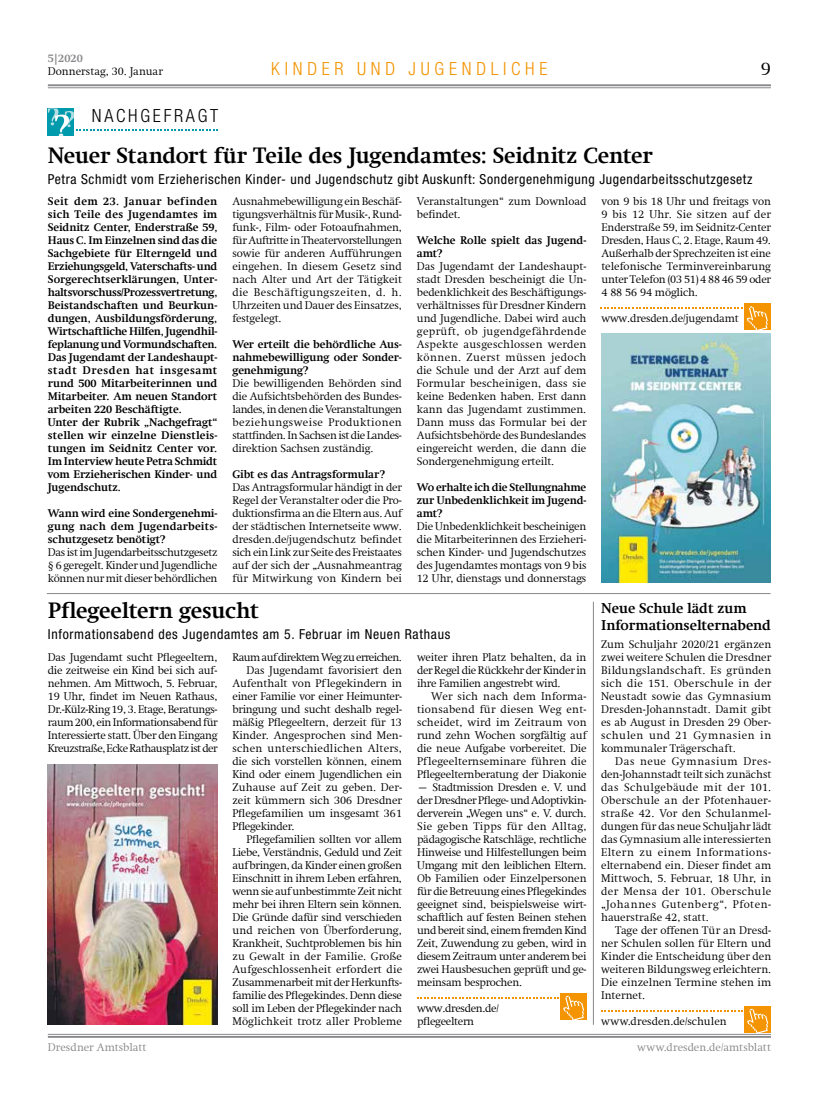
<style>
.page{position:relative;width:833px;height:1117px;background:#fff}
.page>*{position:absolute;margin:0;border:0;box-sizing:border-box;transform-origin:0 0}
.Über-3spaltig{font:700 22.5px "Swift Com";letter-spacing:-.01em;color:#000}
.t1{font:300 18.75px "Swift Com";color:#000}
.Rubriktitel{font:300 condensed 18.12px "Helvetica Neue";letter-spacing:.265em;color:#f39400}
.t2{font:300 condensed 18.12px "Helvetica Neue";letter-spacing:.15em;color:#000}
.Über-1spaltig{font:700 14.38px/16.9px "Swift Com";letter-spacing:-.005em;color:#000}
.Unterüber{font:condensed 13.75px "Helvetica Neue";letter-spacing:.045em;color:#000}
.Fliesstext{font:300 11.25px/13px "Swift Com";letter-spacing:-.01em;color:#000;text-align:justify}
.Fliesstext_Einzug{font:300 11.25px/13px "Swift Com";letter-spacing:-.01em;color:#000;text-align:justify}
.Fliesstext_bold{font:700 11.25px/13px "Swift Com";letter-spacing:-.01em;color:#000;text-align:justify}
.t3{font:300 11.25px "Swift Com";letter-spacing:.005em;color:#87888a}
.Fliesstext-2{font:300 11.25px "Swift Com";letter-spacing:-.05em;color:#000}
.t4{font:700 11.25px "Swift Com";color:#87888a}
</style>
<div class="page">
<hr style="left:48px;top:87px;width:723px;height:1px;background:#87888a">
<hr style="left:48px;top:84px;width:723px;height:2px;background:#87888a">
<hr style="left:48px;top:1033px;width:723px;height:1px;background:#87888a">
<hr style="left:48px;top:1035px;width:723px;height:2px;background:#87888a">
<img style="left:601px;top:333px;width:169px;height:249px">
<div style="left:744px;top:304px;width:26px;height:26px;background:#f39400"></div>
<svg style="left:600px;top:306px;width:168px;height:24px"></svg>
<svg style="left:48px;top:108px;width:170px;height:28px"></svg>
<div style="left:745px;top:1006px;width:26px;height:26px;background:#f39400"></div>
<svg style="left:601px;top:1008px;width:167px;height:25px"></svg>
<img style="left:47px;top:764px;width:170px;height:260px">
<div style="left:561px;top:993px;width:26px;height:26px;background:#f39400"></div>
<svg style="left:417px;top:995px;width:167px;height:25px"></svg>
<hr style="left:593px;top:601px;width:1px;height:423px;background:#87888a">
<hr style="left:47px;top:593px;width:723px;height:1px;background:#87888a">
<p class="t4" style="left:48px;top:52px;width:36px">5|2020</p>
<p class="Fliesstext_Einzug" style="left:48px;top:65px;width:117px">Donnerstag, 30. Januar</p>
<p class="Rubriktitel" style="left:271px;top:58px;width:278px">KINDER UND JUGENDLICHE</p>
<h2 class="t1" style="left:761px;top:58px;width:12px">9</h2>
<p class="t2" style="left:92px;top:105px;width:128px">NACHGEFRAGT</p>
<p class="Über-3spaltig" style="left:48px;top:142px;width:606px">Neuer Standort für Teile des Jugendamtes: Seidnitz Center</p>
<p class="Unterüber" style="left:48px;top:171px;width:706px">Petra Schmidt vom Erzieherischen Kinder- und Jugendschutz gibt Auskunft: Sondergenehmigung Jugendarbeitsschutzgesetz</p>
<p class="Fliesstext_bold" style="left:48px;top:195px;width:171px">Seit dem 23. Januar befinden sich Teile des Jugendamtes im Seidnitz Center, Enderstraße 59, Haus C. Im Einzelnen sind das die Sachgebiete für Elterngeld und Erziehungsgeld, Vaterschafts- und Sorgerechtserklärungen, Unter&shy;haltsvorschuss/Prozessvertretung, Beistandschaften und Beurkun&shy;dungen, Ausbildungsförderung, Wirtschaftliche Hilfen, Jugendhil&shy;feplanung und Vormundschaften.<br>Das Jugendamt der Landeshaupt&shy;stadt Dresden hat insgesamt rund 500 Mitarbeiterinnen und Mitarbeiter. Am neuen Standort arbeiten 220 Beschäftigte.</p>
<p class="Fliesstext_bold" style="left:48px;top:416px;width:171px">Unter der Rubrik „Nachgefragt“ stellen wir einzelne Dienstleis&shy;tungen im Seidnitz Center vor.<br>Im Interview heute Petra Schmidt vom Erzieherischen Kinder- und Jugendschutz.</p>
<p class="Fliesstext_bold" style="left:48px;top:507px;width:171px">Wann wird eine Sondergenehmi&shy;gung nach dem Jugendarbeits&shy;schutzgesetz benötigt?</p>
<p class="Fliesstext" style="left:48px;top:546px;width:171px">Das ist im Jugendarbeitsschutzgesetz § 6 geregelt. Kinder und Jugendliche können nur mit dieser behördlichen</p>
<p class="Fliesstext" style="left:232px;top:195px;width:171px">Ausnahmebewilligung ein Beschäf&shy;tigungsverhältnis für Musik-, Rund&shy;funk-, Film- oder Fotoaufnahmen, für Auftritte in Theatervorstellungen sowie für anderen Aufführungen eingehen. In diesem Gesetz sind nach Alter und Art der Tätigkeit die Beschäftigungszeiten, d. h.<br>Uhrzeiten und Dauer des Einsatzes, festgelegt.</p>
<p class="Fliesstext_bold" style="left:232px;top:338px;width:171px">Wer erteilt die behördliche Aus&shy;nahmebewilligung oder Sonder&shy;genehmigung?</p>
<p class="Fliesstext" style="left:232px;top:377px;width:171px">Die bewilligenden Behörden sind die Aufsichtsbehörden des Bundes&shy;landes, in denen die Veranstaltungen beziehungsweise Produktionen stattfinden. In Sachsen ist die Landes&shy;direktion Sachsen zuständig.</p>
<p class="Fliesstext_bold" style="left:232px;top:468px;width:154px">Gibt es das Antragsformular?</p>
<p class="Fliesstext" style="left:232px;top:481px;width:171px">Das Antragsformular händigt in der Regel der Veranstalter oder die Pro&shy;duktionsfirma an die Eltern aus. Auf der städtischen Internetseite www. dresden.de/jugendschutz befindet sich ein Link zur Seite des Freistaates auf der sich der „Ausnahmeantrag für Mitwirkung von Kindern bei</p>
<p class="Fliesstext" style="left:417px;top:195px;width:171px">Veranstaltungen“ zum Download befindet.</p>
<p class="Fliesstext_bold" style="left:417px;top:234px;width:171px">Welche Rolle spielt das Jugend&shy;amt?</p>
<p class="Fliesstext" style="left:417px;top:260px;width:171px">Das Jugendamt der Landeshaupt&shy;stadt Dresden bescheinigt die Un&shy;bedenklichkeit des Beschäftigungs&shy;verhältnisses für Dresdner Kindern und Jugendliche. Dabei wird auch geprüft, ob jugendgefährdende Aspekte ausgeschlossen werden können. Zuerst müssen jedoch die Schule und der Arzt auf dem Formular bescheinigen, dass sie keine Bedenken haben. Erst dann kann das Jugendamt zustimmen.<br>Dann muss das Formular bei der Aufsichtsbehörde des Bundeslandes eingereicht werden, die dann die Sondergenehmigung erteilt.</p>
<p class="Fliesstext_bold" style="left:417px;top:481px;width:171px">Wo erhalte ich die Stellungnahme zur Unbedenklichkeit im Jugend&shy;amt?</p>
<p class="Fliesstext" style="left:417px;top:520px;width:171px">Die Unbedenklichkeit bescheinigen die Mitarbeiterinnen des Erzieheri&shy;schen Kinder- und Jugendschutzes des Jugendamtes montags von 9 bis 12 Uhr, dienstags und donnerstags</p>
<p class="Über-3spaltig" style="left:48px;top:597px;width:213px">Pflegeeltern gesucht</p>
<p class="Unterüber" style="left:48px;top:626px;width:404px">Informationsabend des Jugendamtes am 5. Februar im Neuen Rathaus</p>
<p class="Fliesstext" style="left:48px;top:650px;width:171px">Das Jugendamt sucht Pflegeeltern, die zeitweise ein Kind bei sich auf&shy;nehmen. Am Mittwoch, 5. Februar, 19 Uhr, findet im Neuen Rathaus, Dr.-Külz-Ring 19, 3. Etage, Beratungs&shy;raum 200, ein Informationsabend für Interessierte statt. Über den Eingang Kreuzstraße, Ecke Rathausplatz ist der</p>
<p class="Fliesstext-2" style="left:232px;top:650px;width:171px">Raum auf direktem Weg zu erreichen.</p>
<p class="Fliesstext_Einzug" style="left:232px;top:663px;width:171px;text-indent:14px">Das Jugendamt favorisiert den Aufenthalt von Pflegekindern in einer Familie vor einer Heimunter&shy;bringung und sucht deshalb regel&shy;mäßig Pflegeeltern, derzeit für 13<br>Kinder. Angesprochen sind Men&shy;schen unterschiedlichen Alters, die sich vorstellen können, einem Kind oder einem Jugendlichen ein Zuhause auf Zeit zu geben. Der&shy;zeit kümmern sich 306 Dresdner Pflegefamilien um insgesamt 361<br>Pflegekinder.</p>
<p class="Fliesstext_Einzug" style="left:232px;top:832px;width:171px;text-indent:14px">Pflegefamilien sollten vor allem Liebe, Verständnis, Geduld und Zeit aufbringen, da Kinder einen großen Einschnitt in ihrem Leben erfahren, wenn sie auf unbestimmte Zeit nicht mehr bei ihren Eltern sein können.<br>Die Gründe dafür sind verschieden und reichen von Überforderung, Krankheit, Suchtproblemen bis hin zu Gewalt in der Familie. Große Aufgeschlossenheit erfordert die Zusammenarbeit mit der Herkunfts&shy;familie des Pflegekindes. Denn diese soll im Leben der Pflegekinder nach Möglichkeit trotz aller Probleme</p>
<p class="Fliesstext_Einzug" style="left:417px;top:650px;width:171px">weiter ihren Platz behalten, da in der Regel die Rückkehr der Kinder in ihre Familien angestrebt wird.</p>
<p class="Fliesstext_Einzug" style="left:417px;top:689px;width:171px;text-indent:14px">Wer sich nach dem Informa&shy;tionsabend für diesen Weg ent&shy;scheidet, wird im Zeitraum von rund zehn Wochen sorgfältig auf die neue Aufgabe vorbereitet. Die Pflegeelternseminare führen die Pflegeelternberatung der Diakonie</p>
<p class="Fliesstext_Einzug" style="left:417px;top:780px;width:171px">– Stadtmission Dresden e. V. und der Dresdner Pflege- und Adoptivkin&shy;derverein „Wegen uns“ e. V. durch.<br>Sie geben Tipps für den Alltag, pädagogische Ratschläge, rechtliche Hinweise und Hilfestellungen beim Umgang mit den leiblichen Eltern.<br>Ob Familien oder Einzelpersonen für die Betreuung eines Pflegekindes geeignet sind, beispielsweise wirt&shy;schaftlich auf festen Beinen stehen und bereit sind, einem fremden Kind Zeit, Zuwendung zu geben, wird in diesem Zeitraum unter anderem bei zwei Hausbesuchen geprüft und ge&shy;meinsam besprochen.</p>
<p class="Fliesstext" style="left:417px;top:1001px;width:83px">www.dresden.de/</p>
<p class="Fliesstext" style="left:417px;top:1014px;width:59px">pflegeeltern</p>
<p class="Fliesstext" style="left:601px;top:195px;width:171px">von 9 bis 18 Uhr und freitags von 9 bis 12 Uhr. Sie sitzen auf der Enderstraße 59, im Seidnitz-Center Dresden, Haus C, 2. Etage, Raum 49.<br>Außerhalb der Sprechzeiten ist eine telefonische Terminvereinbarung unter Telefon (03 51) 4 88 46 59 oder 4 88 56 94 möglich.</p>
<p class="Fliesstext" style="left:601px;top:312px;width:139px">www.dresden.de/jugendamt</p>
<p class="Über-1spaltig" style="left:601px;top:599px;width:171px">Neue Schule lädt zum<br>Informationselternabend</p>
<p class="Fliesstext" style="left:601px;top:637px;width:172px">Zum Schuljahr 2020/21 ergänzen zwei weitere Schulen die Dresdner Bildungslandschaft. Es gründen sich die 151. Oberschule in der Neustadt sowie das Gymnasium Dresden-Johannstadt. Damit gibt es ab August in Dresden 29 Ober&shy;schulen und 21 Gymnasien in kommunaler Trägerschaft.</p>
<p class="Fliesstext_Einzug" style="left:601px;top:754px;width:172px;text-indent:14px">Das neue Gymnasium Dres&shy;den-Johannstadt teilt sich zunächst das Schulgebäude mit der 101.<br>Oberschule an der Pfotenhauer&shy;straße 42. Vor den Schulanmel&shy;dungen für das neue Schuljahr lädt das Gymnasium alle interessierten Eltern zu einem Informations&shy;elternabend ein. Dieser findet am Mittwoch, 5. Februar, 18 Uhr, in der Mensa der 101. Oberschule „Johannes Gutenberg“, Pfoten&shy;hauerstraße 42, statt.</p>
<p class="Fliesstext_Einzug" style="left:601px;top:923px;width:172px;text-indent:14px">Tage der offenen Tür an Dresd&shy;ner Schulen sollen für Eltern und Kinder die Entscheidung über den weiteren Bildungsweg erleichtern.<br>Die einzelnen Termine stehen im Internet.</p>
<p class="Fliesstext" style="left:601px;top:1014px;width:127px">www.dresden.de/schulen</p>
<p class="t3" style="left:48px;top:1040px;width:100px">Dresdner Amtsblatt</p>
<p class="t3" style="left:637px;top:1040px;width:135px">www.dresden.de/amtsblatt</p>
</div>
